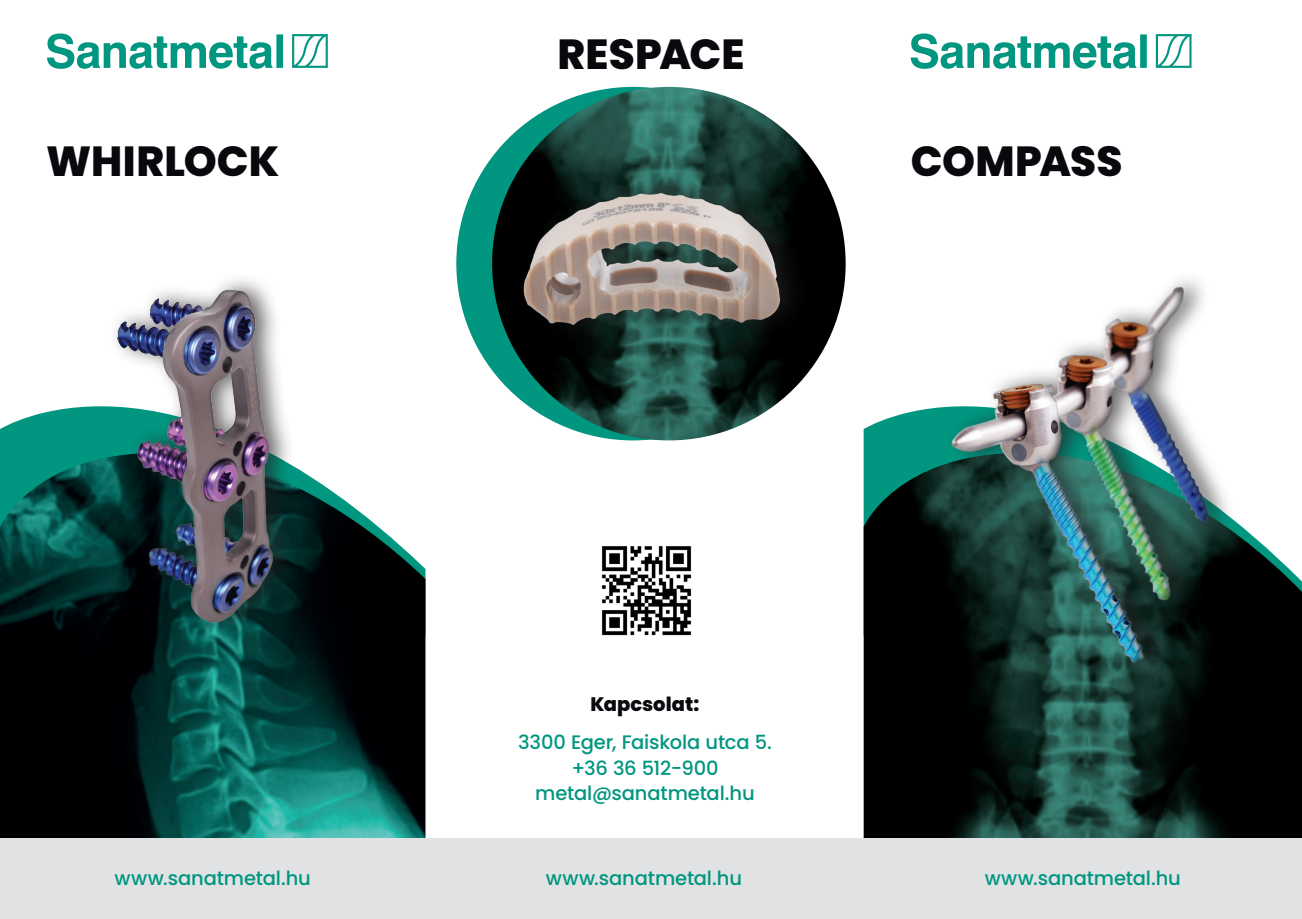
<style>
.page{position:relative;width:1302px;height:919px;background:#fff}
.page>*{position:absolute;margin:0;border:0;box-sizing:border-box;transform-origin:0 0}
.t1{font:800 42px "Poppins";color:#08080d}
.t2{font:500 19.5px/25.5px "Poppins";letter-spacing:-.01em;color:#009680;text-align:center}
.t3{font:800 19.5px "Poppins";color:#08080d}
</style>
<div class="page">
<svg style="left:863px;top:408px;width:69px;height:45px;fill:#009680"></svg>
<svg style="left:0;top:406px;width:86px;height:47px;fill:#009680"></svg>
<img style="left:863px;top:453px;width:438px;height:385px">
<img style="left:0;top:453px;width:425px;height:385px">
<div style="left:0;top:838px;width:1301px;height:80px;background:#e1e2e4"></div>
<svg style="left:910px;top:33px;width:281px;height:36px"></svg>
<svg style="left:47px;top:33px;width:281px;height:36px"></svg>
<img style="left:601px;top:546px;width:91px;height:90px">
<div style="left:456px;top:87px;width:353px;height:353px;background:#009680;border-radius:50%"></div>
<img style="left:492px;top:87px;width:353px;height:353px;border-radius:177px">
<div style="left:932px;top:255px;width:297px;height:429px;background:#231f20;opacity:.67"></div>
<img style="left:479px;top:154px;width:343px;height:208px">
<img style="left:86px;top:279px;width:275px;height:391px">
<h1 class="t1" style="left:46px;top:137px;width:234px">WHIRLOCK</h1>
<h1 class="t1" style="left:557px;top:30px;width:189px">RESPACE</h1>
<h1 class="t1" style="left:910px;top:137px;width:213px">COMPASS</h1>
<p class="t3" style="left:590px;top:692px;width:110px">Kapcsolat:</p>
<p class="t2" style="left:518px;top:729px;width:255px">3300 Eger, Faiskola utca 5. +36 36 512-900 metal@sanatmetal.hu</p>
<p class="t2" style="left:115px;top:865px;width:198px">www.sanatmetal.hu</p>
<p class="t2" style="left:545px;top:865px;width:198px">www.sanatmetal.hu</p>
<p class="t2" style="left:984px;top:865px;width:198px">www.sanatmetal.hu</p>
</div>
